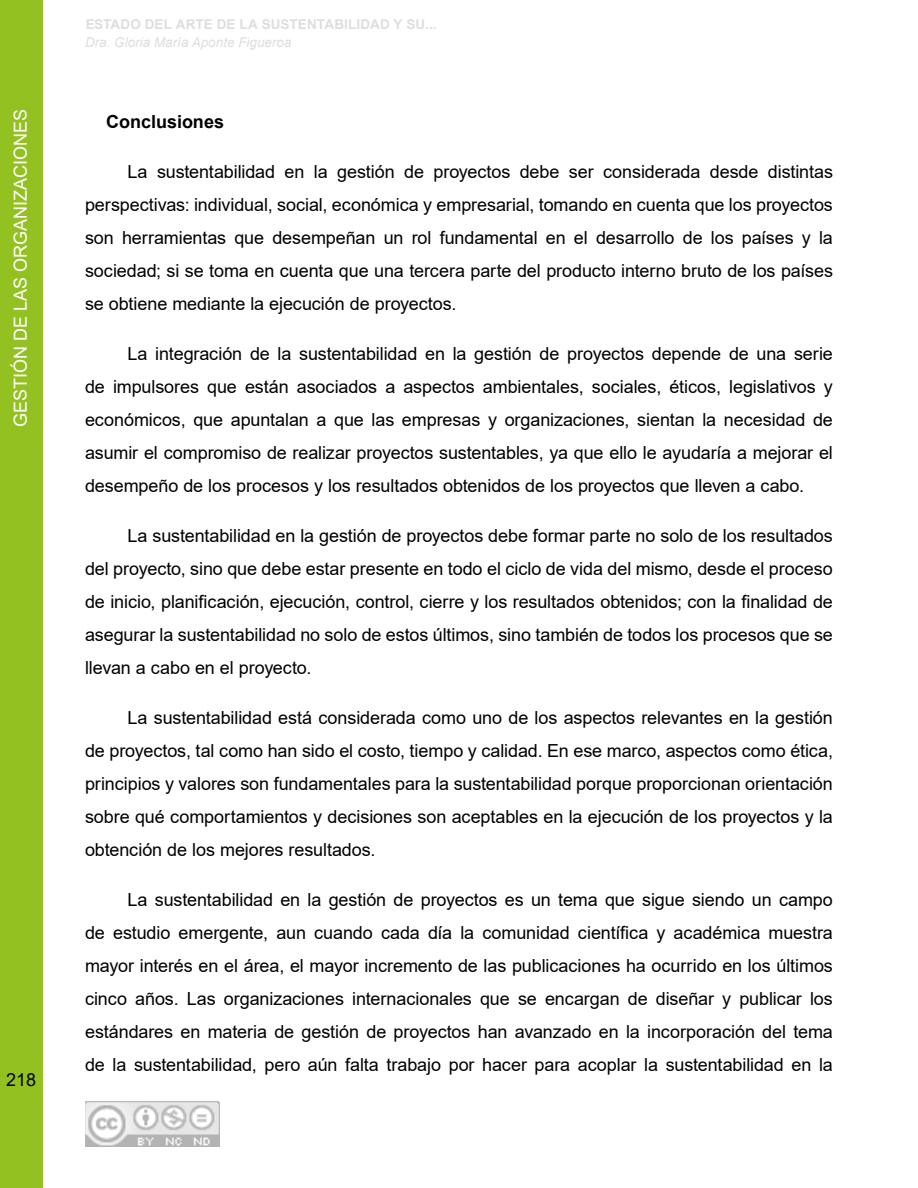
<style>
.page{position:relative;width:918px;height:1188px;background:#fff}
.page>*{position:absolute;margin:0;border:0;box-sizing:border-box;transform-origin:0 0}
.t1{font:18px/33px "Arial";letter-spacing:-.005em;color:#000;text-align:justify}
.t2{font:18px "Arial";color:#fff}
.t3{font:700 18px "Arial";color:#000}
.t4{font:700 13.5px "Arial";letter-spacing:.01em;color:#dadada}
.t5{font:italic 13.5px "Arial";color:#dadada}
</style>
<div class="page">
<div style="left:0;top:0;width:42px;height:1188px;background:#94c122"></div>
<img style="left:85px;top:1101px;width:134px;height:46px">
<p class="t2" style="left:8px;top:427px;width:320px;rotate:-90deg">GESTIÓN DE LAS ORGANIZACIONES</p>
<p class="t1" style="left:6px;top:1063px;width:32px">218</p>
<p class="t4" style="left:85px;top:14px;width:353px">ESTADO DEL ARTE DE LA SUSTENTABILIDAD Y SU...</p>
<p class="t5" style="left:85px;top:34px;width:208px">Dra. Gloria María Aponte Figueroa</p>
<p class="t3" style="left:106px;top:109px;width:119px">Conclusiones</p>
<p class="t1" style="left:85px;top:155px;width:750px;text-indent:43px">La sustentabilidad en la gestión de proyectos debe ser considerada desde distintas perspectivas: individual, social, económica y empresarial, tomando en cuenta que los proyectos son herramientas que desempeñan un rol fundamental en el desarrollo de los países y la sociedad; si se toma en cuenta que una tercera parte del producto interno bruto de los países se obtiene mediante la ejecución de proyectos.</p>
<p class="t1" style="left:85px;top:337px;width:749px;text-indent:43px">La integración de la sustentabilidad en la gestión de proyectos depende de una serie de impulsores que están asociados a aspectos ambientales, sociales, éticos, legislativos y económicos, que apuntalan a que las empresas y organizaciones, sientan la necesidad de asumir el compromiso de realizar proyectos sustentables, ya que ello le ayudaría a mejorar el desempeño de los procesos y los resultados obtenidos de los proyectos que lleven a cabo.</p>
<p class="t1" style="left:85px;top:519px;width:749px;text-indent:43px">La sustentabilidad en la gestión de proyectos debe formar parte no solo de los resultados del proyecto, sino que debe estar presente en todo el ciclo de vida del mismo, desde el proceso de inicio, planificación, ejecución, control, cierre y los resultados obtenidos; con la finalidad de asegurar la sustentabilidad no solo de estos últimos, sino también de todos los procesos que se llevan a cabo en el proyecto.</p>
<p class="t1" style="left:85px;top:701px;width:749px;text-indent:43px">La sustentabilidad está considerada como uno de los aspectos relevantes en la gestión de proyectos, tal como han sido el costo, tiempo y calidad. En ese marco, aspectos como ética, principios y valores son fundamentales para la sustentabilidad porque proporcionan orientación sobre qué comportamientos y decisiones son aceptables en la ejecución de los proyectos y la obtención de los mejores resultados.</p>
<p class="t1" style="left:85px;top:883px;width:749px;text-indent:43px">La sustentabilidad en la gestión de proyectos es un tema que sigue siendo un campo de estudio emergente, aun cuando cada día la comunidad científica y académica muestra mayor interés en el área, el mayor incremento de las publicaciones ha ocurrido en los últimos cinco años. Las organizaciones internacionales que se encargan de diseñar y publicar los estándares en materia de gestión de proyectos han avanzado en la incorporación del tema de la sustentabilidad, pero aún falta trabajo por hacer para acoplar la sustentabilidad en la</p>
</div>
